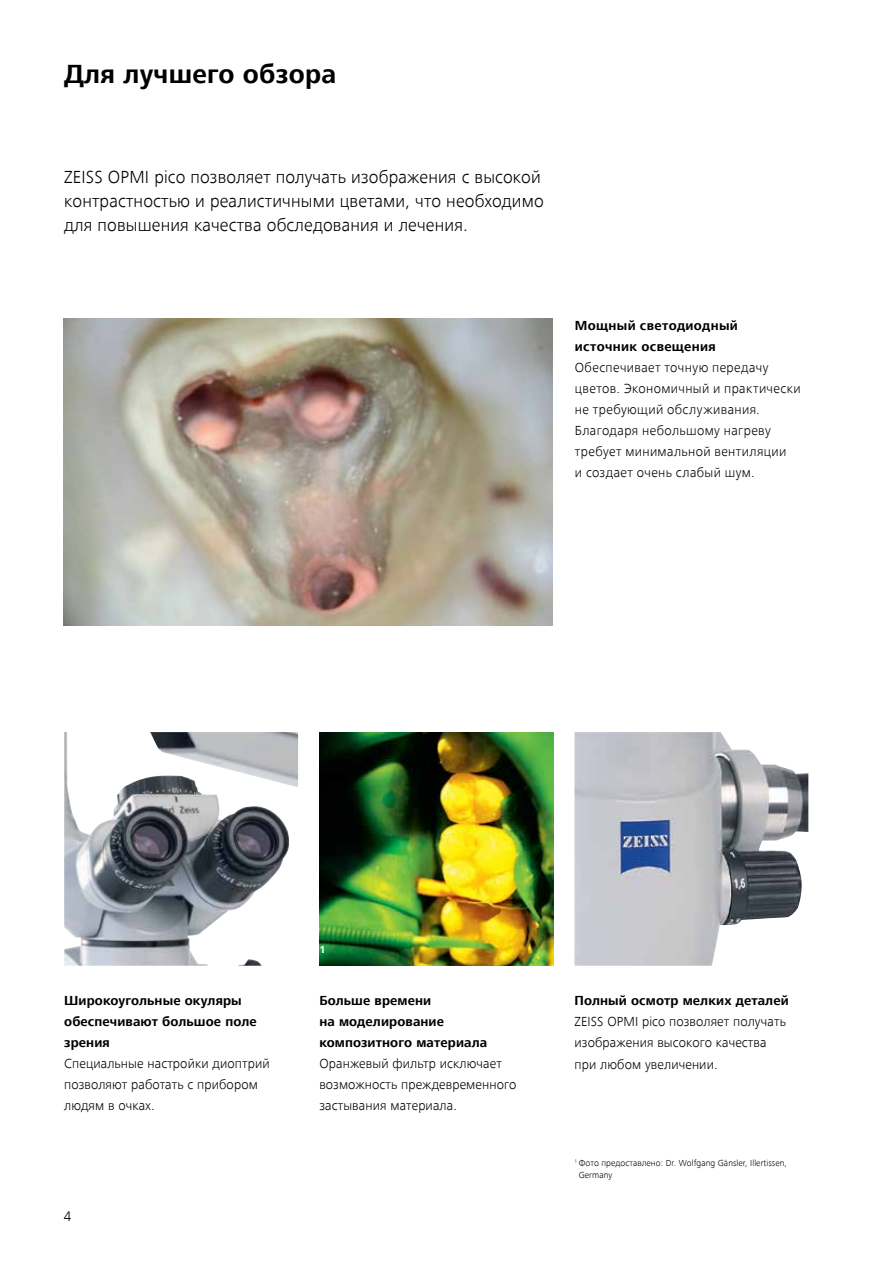
<style>
.page{position:relative;width:893px;height:1263px;background:#fff}
.page>*{position:absolute;margin:0;border:0;box-sizing:border-box;transform-origin:0 0}
.t1{font:700 27px "ZEISS Frutiger Next W1 G";letter-spacing:.01em;color:#000}
.t2{font:300 18px/24px "ZEISS Frutiger Next W1 G";letter-spacing:.01em;color:#000}
.t3{font:300 14.25px "ZEISS Frutiger Next W1 G";color:#000}
.t4{font:300 13.5px/21px "ZEISS Frutiger Next W1 G";letter-spacing:.01em;color:#000}
.t5{font:700 13.5px/21px "ZEISS Frutiger Next W1 G";letter-spacing:.01em;color:#000}
.t6{font:300 13.5px/21px "ZEISS Frutiger Next W1 G";letter-spacing:.03em;color:#000}
.t7{font:700 10.5px "ZEISS Frutiger Next W1 G";color:#fff}
.t8{font:300 9px/12px "ZEISS Frutiger Next W1 G";letter-spacing:.01em;color:#000}
</style>
<div class="page">
<img style="left:64px;top:318px;width:489px;height:308px">
<img style="left:64px;top:732px;width:234px;height:234px">
<img style="left:319px;top:732px;width:234px;height:234px">
<img style="left:574px;top:732px;width:234px;height:234px">
<h1 class="t1" style="left:64px;top:59px;width:273px">Для лучшего обзора</h1>
<h2 class="t2" style="left:64px;top:165px;width:481px">ZEISS OPMI pico позволяет получать изображения с высокой контрастностью и реалистичными цветами, что необходимо для повышения качества обследования и лечения.</h2>
<p class="t5" style="left:575px;top:315px;width:165px">Мощный светодиодный источник освещения</p>
<p class="t6" style="left:575px;top:356px;width:227px">Обеспечивает точную передачу цветов. Экономичный и практически не требующий обслуживания.<br>Благодаря небольшому нагреву требует минимальной вентиляции<br>и создает очень слабый шум.</p>
<p class="t5" style="left:64px;top:991px;width:194px">Широкоугольные окуляры обеспечивают большое поле зрения</p>
<p class="t4" style="left:64px;top:1053px;width:207px">Специальные настройки диоптрий позволяют работать с прибором людям в очках.</p>
<p class="t3" style="left:64px;top:1208px;width:9px">4</p>
<p class="t7" style="left:319px;top:943px;width:8px">1</p>
<p class="t5" style="left:319px;top:991px;width:169px">Больше времени<br>на моделирование композитного материала</p>
<p class="t4" style="left:319px;top:1053px;width:199px">Оранжевый фильтр исключает возможность преждевременного застывания материала.</p>
<p class="t5" style="left:574px;top:991px;width:216px">Полный осмотр мелких деталей</p>
<p class="t4" style="left:574px;top:1011px;width:213px">ZEISS OPMI pico позволяет получать изображения высокого качества при любом увеличении.</p>
<p class="t8" style="left:579px;top:1157px;width:210px;text-indent:-4px"><sup>1</sup> Фото предоставлено: Dr. Wolfgang Gänsler, Illertissen,<br>Germany</p>
</div>
